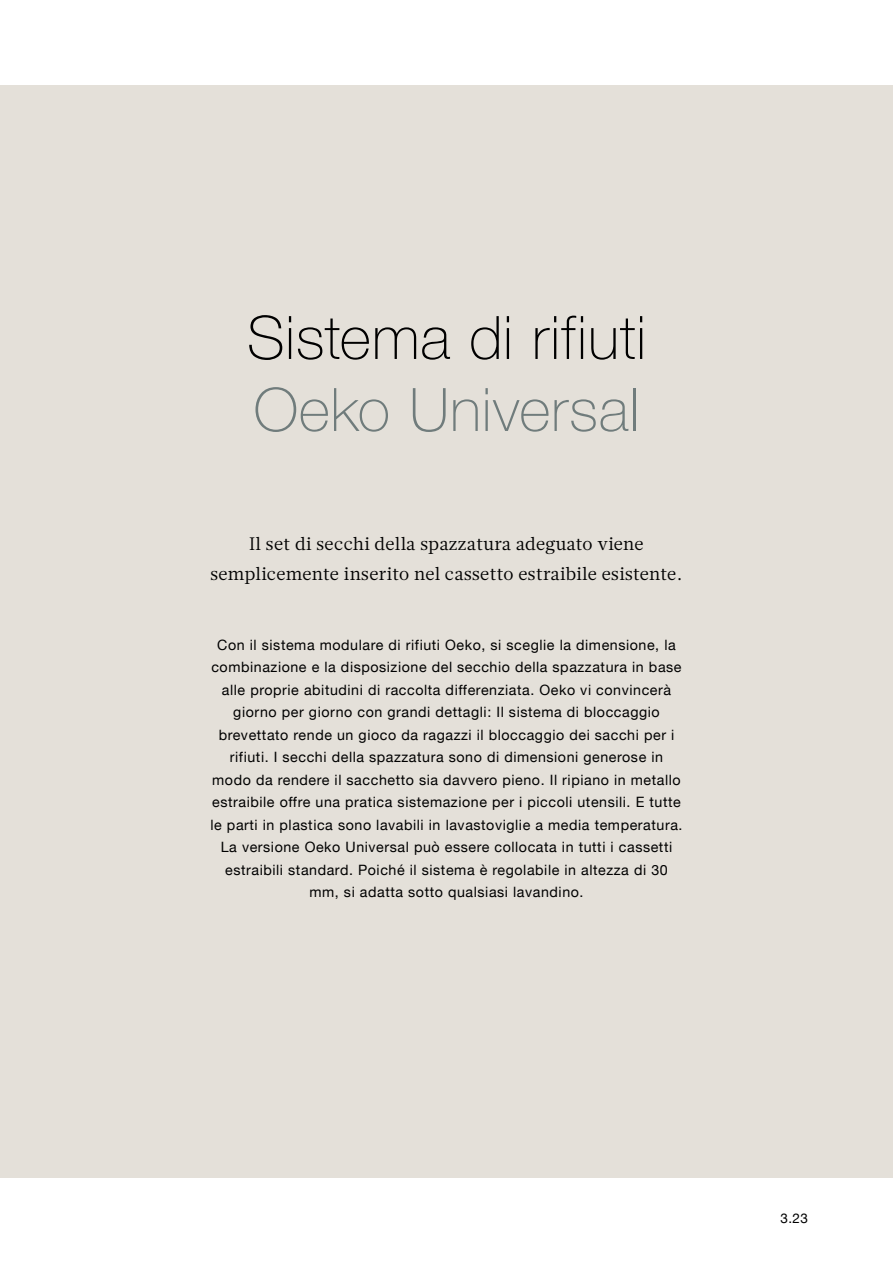
<style>
.page{position:relative;width:893px;height:1263px;background:#fff}
.page>*{position:absolute;margin:0;border:0;box-sizing:border-box;transform-origin:0 0}
.t1{font:100 60px "Helvetica Neue LT";letter-spacing:.01em;color:#000}
.t2{font:100 60px "Helvetica Neue LT";letter-spacing:.01em;color:#707c7c}
.t3{font:18px/30px "Glosa Text";letter-spacing:.02em;color:#000;text-align:center}
.t4{font:14.25px/22.5px "Helvetica Neue LT";letter-spacing:.04em;color:#000;text-align:center}
.t5{font:13.5px "Helvetica Neue LT";color:#000}
</style>
<div class="page">
<div style="left:0;top:85px;width:893px;height:1093px;background:#e4e0d9"></div>
<h1 class="t1" style="left:247px;top:303px;width:401px">Sistema di rifiuti</h1>
<h1 class="t2" style="left:254px;top:375px;width:387px">Oeko Universal</h1>
<p class="t3" style="left:210px;top:529px;width:474px">Il set di secchi della spazzatura adeguato viene semplicemente inserito nel cassetto estraibile esistente.</p>
<p class="t4" style="left:210px;top:633px;width:473px">Con il sistema modulare di rifiuti Oeko, si sceglie la dimensione, la combinazione e la disposizione del secchio della spazzatura in base alle proprie abitudini di raccolta differenziata. Oeko vi convincerà giorno per giorno con grandi dettagli: Il sistema di bloccaggio brevettato rende un gioco da ragazzi il bloccaggio dei sacchi per i rifiuti. I secchi della spazzatura sono di dimensioni generose in modo da rendere il sacchetto sia davvero pieno. Il ripiano in metallo estraibile offre una pratica sistemazione per i piccoli utensili. E tutte le parti in plastica sono lavabili in lavastoviglie a media temperatura.<br>La versione Oeko Universal può essere collocata in tutti i cassetti estraibili standard. Poiché il sistema è regolabile in altezza di 30 mm, si adatta sotto qualsiasi lavandino.</p>
<p class="t5" style="left:781px;top:1210px;width:29px">3.23</p>
</div>
